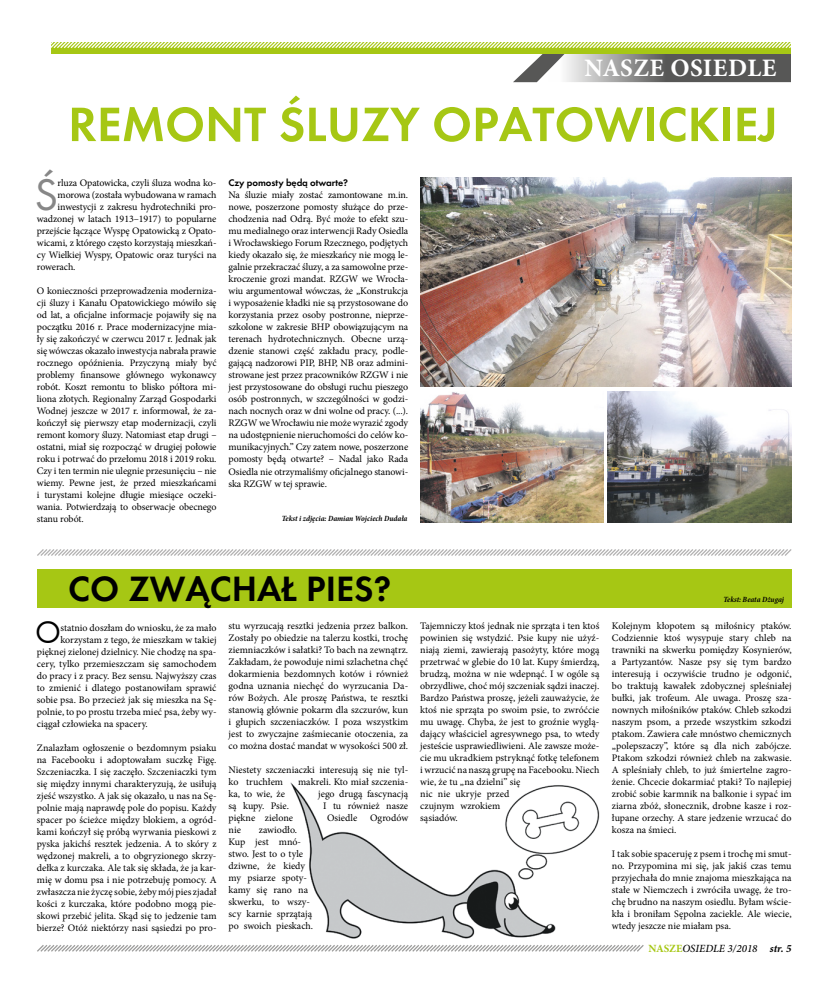
<style>
.page{position:relative;width:820px;height:993px;background:#fff}
.page>*{position:absolute;margin:0;border:0;box-sizing:border-box;transform-origin:0 0}
.t1{font:50px "Futura Dem";color:#a6c714}
.t2{font:46px "Futura Boo";color:#878787}
.t3{font:36.5px "Futura Dem";color:#000}
.t4{font:28.5px "Futura";color:#000}
.t5{font:700 25.1px "Minion Pro";letter-spacing:.02em;color:#fff}
.t6{font:italic 500 11px "Minion Pro";color:#000}
.t7{font:10px/12px "Minion Pro";color:#000;text-align:justify}
.t8{font:10px "Futura Dem";letter-spacing:-.01em;color:#000}
.t9{font:italic 700 condensed 8px "Minion Pro";color:#000}
.s1{font-weight:700;font-style:normal;color:#a6c714}
.s2{font-weight:700}
</style>
<div class="page">
<img style="left:290px;top:782px;width:310px;height:157px">
<svg style="left:51px;top:42px;width:740px;height:40px"></svg>
<svg style="left:37px;top:945px;width:607px;height:7px"></svg>
<div style="left:37px;top:568px;width:754px;height:39px;background:#a6c714"></div>
<img style="left:607px;top:391px;width:184px;height:131px">
<img style="left:420px;top:392px;width:183px;height:130px">
<img style="left:420px;top:177px;width:371px;height:209px">
<svg style="left:37px;top:549px;width:755px;height:7px"></svg>
<h3 class="t5" style="left:584px;top:50px;width:193px">NASZE OSIEDLE</h3>
<h1 class="t1" style="left:68px;top:94px;width:711px">REMONT ŚLUZY OPATOWICKIEJ</h1>
<h2 class="t2" style="left:35px;top:167px;width:25px">Ś</h2>
<p class="t7" style="left:58px;top:177px;width:160px">rluza Opatowicka, czyli śluza wodna ko-</p>
<p class="t7" style="left:58px;top:189px;width:160px">morowa (została wybudowana w ramach</p>
<p class="t7" style="left:58px;top:201px;width:160px">inwestycji z zakresu hydrotechniki pro-</p>
<p class="t7" style="left:37px;top:213px;width:181px">wadzonej w latach 1913–1917) to popularne</p>
<p class="t7" style="left:37px;top:225px;width:181px">przejście łączące Wyspę Opatowicką z Opato-</p>
<p class="t7" style="left:37px;top:237px;width:181px">wicami, z którego często korzystają mieszkań-</p>
<p class="t7" style="left:37px;top:249px;width:181px">cy Wielkiej Wyspy, Opatowic oraz turyści na</p>
<p class="t7" style="left:37px;top:261px;width:40px">rowerach.</p>
<p class="t7" style="left:37px;top:285px;width:181px">O konieczności przeprowadzenia moderniza&shy;cji śluzy i Kanału Opatowickiego mówiło się od lat, a oficjalne informacje pojawiły się na początku 2016 r. Prace modernizacyjne mia&shy;ły się zakończyć w czerwcu 2017 r. Jednak jak się wówczas okazało inwestycja nabrała prawie rocznego opóźnienia. Przyczyną miały być problemy finansowe głównego wykonawcy robót. Koszt remontu to blisko półtora mi&shy;liona złotych. Regionalny Zarząd Gospodarki Wodnej jeszcze w 2017 r. informował, że za&shy;kończył się pierwszy etap modernizacji, czyli remont komory śluzy. Natomiast etap drugi – ostatni, miał się rozpocząć w drugiej połowie roku i potrwać do przełomu 2018 i 2019 roku.<br>Czy i ten termin nie ulegnie przesunięciu – nie wiemy. Pewne jest, że przed mieszkańcami i turystami kolejne długie miesiące oczeki&shy;wania. Potwierdzają to obserwacje obecnego stanu robót.</p>
<p class="t8" style="left:228px;top:177px;width:121px">Czy pomosty będą otwarte?</p>
<p class="t7" style="left:228px;top:189px;width:181px">Na śluzie miały zostać zamontowane m.in. nowe, poszerzone pomosty służące do prze&shy;chodzenia nad Odrą. Być może to efekt szu&shy;mu medialnego oraz interwencji Rady Osiedla i Wrocławskiego Forum Rzecznego, podjętych kiedy okazało się, że mieszkańcy nie mogą le&shy;galnie przekraczać śluzy, a za samowolne prze&shy;kroczenie grozi mandat. RZGW we Wrocła&shy;wiu argumentował wówczas, że „Konstrukcja i wyposażenie kładki nie są przystosowane do korzystania przez osoby postronne, nieprze&shy;szkolone w zakresie BHP obowiązującym na terenach hydrotechnicznych. Obecne urzą&shy;dzenie stanowi część zakładu pracy, podle&shy;gającą nadzorowi PIP, BHP, NB oraz admini&shy;strowane jest przez pracowników RZGW i nie jest przystosowane do obsługi ruchu pieszego osób postronnych, w szczególności w godzi&shy;nach nocnych oraz w dni wolne od pracy. (...).<br>RZGW we Wrocławiu nie może wyrazić zgody na udostępnienie nieruchomości do celów ko&shy;munikacyjnych.” Czy zatem nowe, poszerzone pomosty będą otwarte? – Nadal jako Rada Osiedla nie otrzymaliśmy oficjalnego stanowi&shy;ska RZGW w tej sprawie.</p>
<p class="t9" style="left:281px;top:513px;width:127px">Tekst i zdjęcia: Damian Wojciech Dudała</p>
<h3 class="t3" style="left:68px;top:567px;width:325px">CO ZWĄCHAŁ PIES?</h3>
<h3 class="t4" style="left:36px;top:612px;width:26px">O</h3>
<p class="t7" style="left:60px;top:621px;width:157px">statnio doszłam do wniosku, że za mało</p>
<p class="t7" style="left:60px;top:633px;width:157px">korzystam z tego, że mieszkam w takiej</p>
<p class="t7" style="left:37px;top:645px;width:181px">pięknej zielonej dzielnicy. Nie chodzę na spa-</p>
<p class="t7" style="left:37px;top:657px;width:181px">cery, tylko przemieszczam się samochodem</p>
<p class="t7" style="left:37px;top:669px;width:181px">do pracy i z pracy. Bez sensu. Najwyższy czas</p>
<p class="t7" style="left:37px;top:681px;width:181px">to zmienić i dlatego postanowiłam sprawić</p>
<p class="t7" style="left:37px;top:693px;width:181px">sobie psa. Bo przecież jak się mieszka na Sę-</p>
<p class="t7" style="left:37px;top:705px;width:181px">polnie, to po prostu trzeba mieć psa, żeby wy-</p>
<p class="t7" style="left:37px;top:717px;width:112px">ciągał człowieka na spacery.</p>
<p class="t7" style="left:37px;top:741px;width:181px">Znalazłam ogłoszenie o bezdomnym psiaku na Facebooku i adoptowałam suczkę Figę.<br>Szczeniaczka. I się zaczęło. Szczeniaczki tym się między innymi charakteryzują, że usiłują zjeść wszystko. A jak się okazało, u nas na Sę&shy;polnie mają naprawdę pole do popisu. Każdy spacer po ścieżce między blokiem, a ogród&shy;kami kończył się próbą wyrwania pieskowi z pyska jakichś resztek jedzenia. A to skóry z wędzonej makreli, a to obgryzionego skrzy&shy;dełka z kurczaka. Ale tak się składa, że ja kar&shy;mię w domu psa i nie potrzebuję pomocy. A zwłaszcza nie życzę sobie, żeby mój pies zjadał kości z kurczaka, które podobno mogą pie&shy;skowi przebić jelita. Skąd się to jedzenie tam bierze? Otóż niektórzy nasi sąsiedzi po pro-</p>
<p class="t7" style="left:228px;top:619px;width:181px">stu wyrzucają resztki jedzenia przez balkon.<br>Zostały po obiedzie na talerzu kostki, trochę ziemniaczków i sałatki? To bach na zewnątrz.<br>Zakładam, że powoduje nimi szlachetna chęć dokarmienia bezdomnych kotów i również godna uznania niechęć do wyrzucania Da&shy;rów Bożych. Ale proszę Państwa, te resztki stanowią głównie pokarm dla szczurów, kun i głupich szczeniaczków. I poza wszystkim jest to zwyczajne zaśmiecanie otoczenia, za co można dostać mandat w wysokości 500 zł.</p>
<p class="t7" style="left:228px;top:763px;width:181px">Niestety szczeniaczki interesują się nie tyl&shy;ko truchłem</p>
<p class="t7" style="left:298px;top:775px;width:112px">makreli. Kto miał szczenia-</p>
<p class="t7" style="left:228px;top:787px;width:58px">ka, to wie, że</p>
<p class="t7" style="left:318px;top:787px;width:91px">jego drugą fascynacją</p>
<p class="t7" style="left:228px;top:799px;width:62px">są kupy. Psie.</p>
<p class="t7" style="left:323px;top:799px;width:86px">I tu również nasze</p>
<p class="t7" style="left:228px;top:811px;width:66px">piękne zielone</p>
<p class="t7" style="left:327px;top:811px;width:32px">Osiedle</p>
<p class="t7" style="left:370px;top:811px;width:40px">Ogrodów</p>
<p class="t7" style="left:228px;top:823px;width:14px">nie</p>
<p class="t7" style="left:228px;top:823px;width:86px;text-align:left;text-indent:30px">zawiodło.<br>Kup jest mnó&shy;stwo. Jest to o tyle dziwne, że kiedy my psiarze spoty&shy;kamy się rano na skwerku, to wszy&shy;scy karnie sprzątają po swoich pieskach.</p>
<p class="t9" style="left:723px;top:593px;width:62px">Tekst: Beata Dżugaj</p>
<p class="t7" style="left:420px;top:619px;width:180px;text-align:left">Tajemniczy ktoś jednak nie sprząta i ten ktoś powinien się wstydzić. Psie kupy nie użyź&shy;niają ziemi, zawierają pasożyty, które mogą przetrwać w glebie do 10 lat. Kupy śmierdzą, brudzą, można w nie wdepnąć. I w ogóle są obrzydliwe, choć mój szczeniak sądzi inaczej.<br>Bardzo Państwa proszę, jeżeli zauważycie, że ktoś nie sprząta po swoim psie, to zwróćcie mu uwagę. Chyba, że jest to groźnie wyglą&shy;dający właściciel agresywnego psa, to wtedy jesteście usprawiedliwieni. Ale zawsze może&shy;cie mu ukradkiem pstryknąć fotkę telefonem i wrzucić na naszą grupę na Facebooku. Niech wie, że tu „na dzielni” się<br>nic nie ukryje przed<br>czujnym wzrokiem<br>sąsiadów.</p>
<p class="t7" style="left:611px;top:619px;width:181px">Kolejnym kłopotem są miłośnicy ptaków.<br>Codziennie ktoś wysypuje stary chleb na trawniki na skwerku pomiędzy Kosynierów, a Partyzantów. Nasze psy się tym bardzo interesują i oczywiście trudno je odgonić, bo traktują kawałek zdobycznej spleśniałej bułki, jak trofeum. Ale uwaga. Proszę sza&shy;nownych miłośników ptaków. Chleb szkodzi naszym psom, a przede wszystkim szkodzi ptakom. Zawiera całe mnóstwo chemicznych „polepszaczy”, które są dla nich zabójcze.<br>Ptakom szkodzi również chleb na zakwasie.<br>A spleśniały chleb, to już śmiertelne zagro&shy;żenie. Chcecie dokarmiać ptaki? To najlepiej zrobić sobie karmnik na balkonie i sypać im ziarna zbóż, słonecznik, drobne kasze i roz&shy;łupane orzechy. A stare jedzenie wrzucać do kosza na śmieci.</p>
<p class="t7" style="left:611px;top:847px;width:181px">I tak sobie spaceruję z psem i trochę mi smut&shy;no. Przypomina mi się, jak jakiś czas temu przyjechała do mnie znajoma mieszkająca na stałe w Niemczech i zwróciła uwagę, że tro&shy;chę brudno na naszym osiedlu. Byłam wście&shy;kła i broniłam Sępolna zaciekle. Ale wiecie, wtedy jeszcze nie miałam psa.</p>
<p class="t6" style="left:648px;top:940px;width:145px"><span class="s1">NASZE</span>OSIEDLE 3/2018 <span class="s2">str. 5</span></p>
</div>
